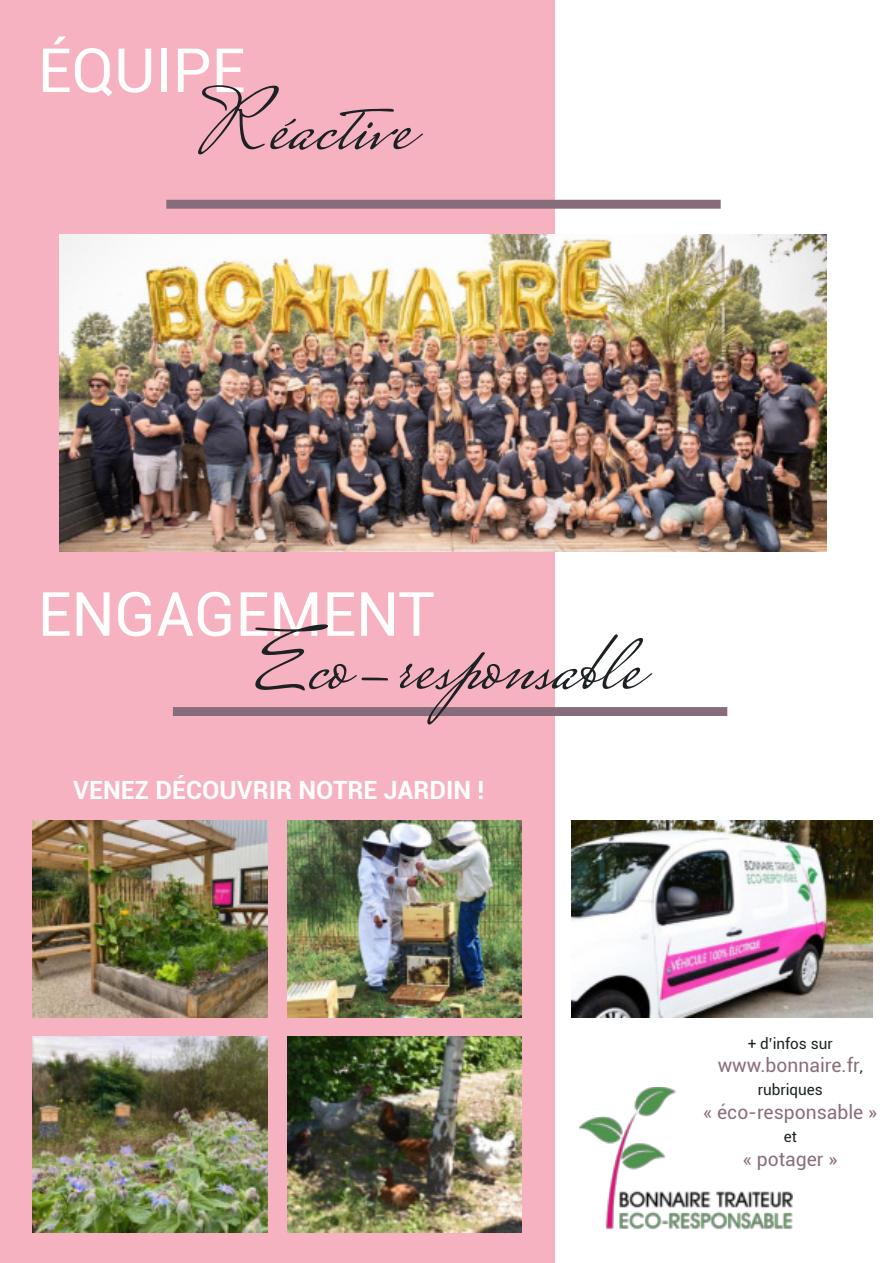
<style>
.page{position:relative;width:893px;height:1263px;background:#fff}
.page>*{position:absolute;margin:0;border:0;box-sizing:border-box;transform-origin:0 0}
.t1{font:86.4px "Mrs Saint Delafield";color:#1c2223}
.t2{font:61.05px "Roboto";color:#fff}
.t3{font:700 25.2px "Roboto";color:#fff}
.t4{font:19.35px "Roboto";color:#896f7d}
.t5{font:15.3px "Roboto";color:#1c2223}
.s1{font-size:15.3px;color:#1c2223}
</style>
<div class="page">
<div style="left:0;top:0;width:554px;height:1263px;background:#f6b2c0"></div>
<div style="left:166px;top:200px;width:555px;height:9px;background:#876d7c"></div>
<img style="left:59px;top:234px;width:767px;height:317px">
<div style="left:173px;top:707px;width:554px;height:9px;background:#876d7c"></div>
<img style="left:33px;top:821px;width:234px;height:196px">
<img style="left:33px;top:1036px;width:234px;height:196px">
<img style="left:287px;top:821px;width:235px;height:196px">
<img style="left:572px;top:821px;width:300px;height:196px">
<img style="left:287px;top:1036px;width:235px;height:196px">
<img style="left:579px;top:1087px;width:213px;height:143px">
<h2 class="t2" style="left:38px;top:45px;width:209px">ÉQUIPE</h2>
<h1 class="t1" style="left:198px;top:82px;width:215px">Réactive</h1>
<h2 class="t2" style="left:38px;top:589px;width:398px">ENGAGEMENT</h2>
<h1 class="t1" style="left:253px;top:622px;width:390px">Eco-responsable</h1>
<h3 class="t3" style="left:73px;top:780px;width:413px">VENEZ DÉCOUVRIR NOTRE JARDIN !</h3>
<p class="t5" style="left:748px;top:1037px;width:86px">+ d’infos sur</p>
<p class="t4" style="left:718px;top:1057px;width:147px">www.bonnaire.fr<span class="s1">,</span></p>
<p class="t5" style="left:758px;top:1083px;width:67px">rubriques</p>
<p class="t4" style="left:703px;top:1104px;width:176px">« éco-responsable »</p>
<p class="t5" style="left:784px;top:1130px;width:15px">et</p>
<p class="t4" style="left:743px;top:1150px;width:96px">« potager »</p>
</div>
